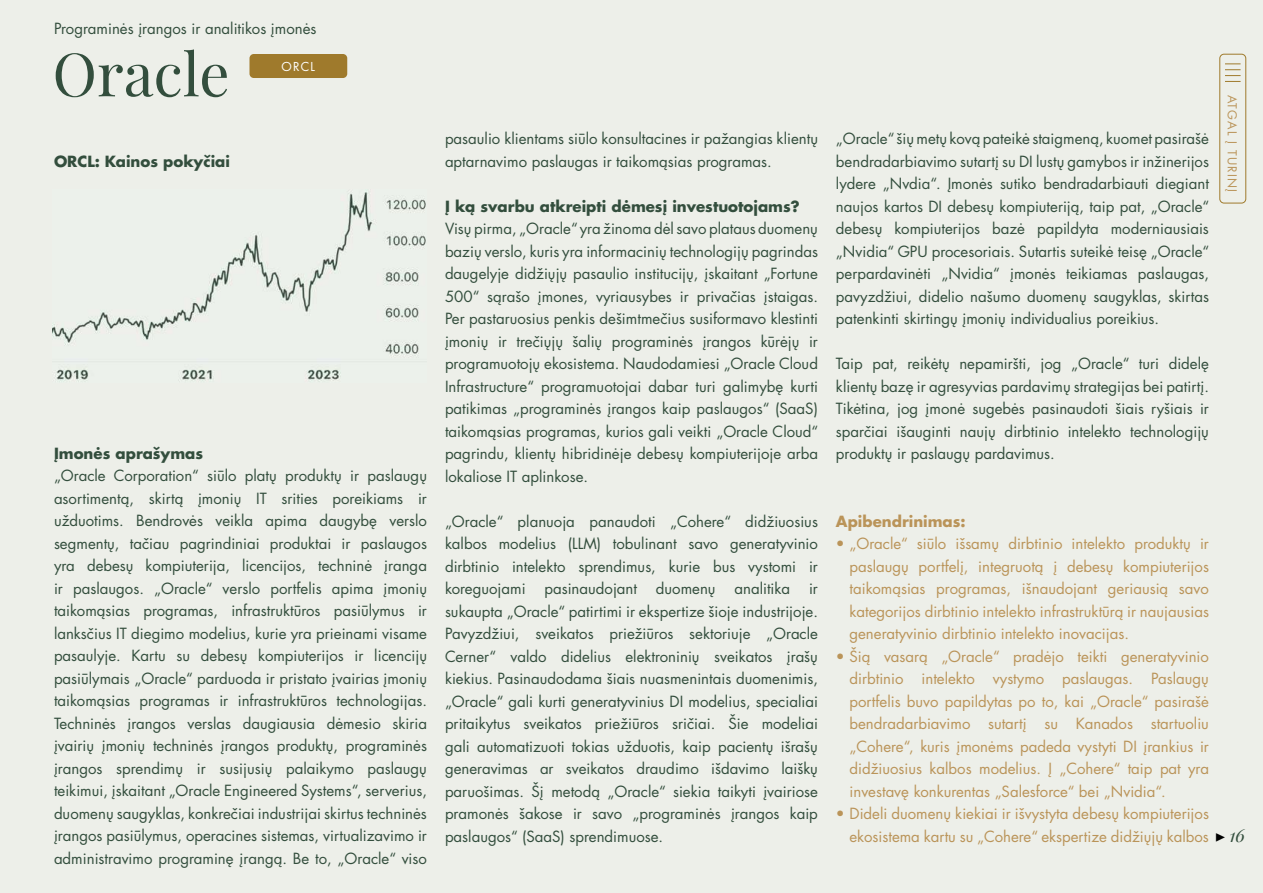
<style>
.page{position:relative;width:1263px;height:893px;background:#edefe9}
.page>*{position:absolute;margin:0;border:0;box-sizing:border-box;transform-origin:0 0}
.t1{font:60px "Playfair Display";color:#334e3d}
.t2{font:italic 18px "Playfair Display";color:#334e3d}
.t3{font:15px/22.5px "Futura LT Pro";color:#334e3d;text-align:justify}
.t4{font:15px/22.5px "Futura LT Pro";color:#ba9459;text-align:justify}
.t5{font:700 15px "Futura LT Pro";color:#334e3d}
.t6{font:700 15px "Futura LT Pro";color:#ba9459}
.t7{font:12px "Futura LT Pro";letter-spacing:.1em;color:#ba9459}
.t8{font:12px "Futura LT Pro";color:#fff}
.s1{font-family:"Minion Pro";font-size:18px;color:#000}
</style>
<div class="page">
<div style="left:249px;top:54px;width:98px;height:24px;background:#9f7a2c;border-radius:4px"></div>
<div style="left:1219px;top:54px;width:27px;height:149px;border:1px solid #9f7a2c;border-radius:4px"></div>
<svg style="left:1225px;top:64px;width:15px;height:18px"></svg>
<img style="left:52px;top:192px;width:374px;height:190px">
<p class="t3" style="left:54px;top:17px;width:264px">Programinės įrangos ir analitikos įmonės</p>
<h1 class="t1" style="left:52px;top:27px;width:179px">Oracle</h1>
<p class="t5" style="left:54px;top:150px;width:177px">ORCL: Kainos pokyčiai</p>
<p class="t8" style="left:282px;top:58px;width:35px">ORCL</p>
<p class="t5" style="left:54px;top:442px;width:151px">Įmonės aprašymas</p>
<p class="t3" style="left:54px;top:464px;width:374px">„Oracle Corporation“ siūlo platų produktų ir paslaugų asortimentą, skirtą įmonių IT srities poreikiams ir užduotims. Bendrovės veikla apima daugybę verslo segmentų, tačiau pagrindiniai produktai ir paslaugos yra debesų kompiuterija, licencijos, techninė įranga ir paslaugos. „Oracle“ verslo portfelis apima įmonių taikomąsias programas, infrastruktūros pasiūlymus ir lanksčius IT diegimo modelius, kurie yra prieinami visame pasaulyje. Kartu su debesų kompiuterijos ir licencijų pasiūlymais „Oracle“ parduoda ir pristato įvairias įmonių taikomąsias programas ir infrastruktūros technologijas.<br>Techninės įrangos verslas daugiausia dėmesio skiria įvairių įmonių techninės įrangos produktų, programinės įrangos sprendimų ir susijusių palaikymo paslaugų teikimui, įskaitant „Oracle Engineered Systems“, serverius, duomenų saugyklas, konkrečiai industrijai skirtus techninės įrangos pasiūlymus, operacines sistemas, virtualizavimo ir administravimo programinę įrangą. Be to, „Oracle“ viso</p>
<p class="t3" style="left:445px;top:127px;width:374px">pasaulio klientams siūlo konsultacines ir pažangias klientų aptarnavimo paslaugas ir taikomąsias programas.</p>
<p class="t5" style="left:445px;top:194px;width:356px">Į ką svarbu atkreipti dėmesį investuotojams?</p>
<p class="t3" style="left:445px;top:217px;width:375px">Visų pirma, „Oracle“ yra žinoma dėl savo plataus duomenų bazių verslo, kuris yra informacinių technologijų pagrindas daugelyje didžiųjų pasaulio institucijų, įskaitant „Fortune 500“ sąrašo įmones, vyriausybes ir privačias įstaigas.<br>Per pastaruosius penkis dešimtmečius susiformavo klestinti įmonių ir trečiųjų šalių programinės įrangos kūrėjų ir programuotojų ekosistema. Naudodamiesi „Oracle Cloud Infrastructure“ programuotojai dabar turi galimybę kurti patikimas „programinės įrangos kaip paslaugos“ (SaaS) taikomąsias programas, kurios gali veikti „Oracle Cloud“ pagrindu, klientų hibridinėje debesų kompiuterijoje arba lokaliose IT aplinkose.</p>
<p class="t3" style="left:445px;top:510px;width:374px">„Oracle“ planuoja panaudoti „Cohere“ didžiuosius kalbos modelius (LLM) tobulinant savo generatyvinio dirbtinio intelekto sprendimus, kurie bus vystomi ir koreguojami</p>
<p class="t3" style="left:544px;top:577px;width:94px">pasinaudojant</p>
<p class="t3" style="left:656px;top:577px;width:61px">duomenų</p>
<p class="t3" style="left:734px;top:577px;width:57px">analitika</p>
<p class="t3" style="left:445px;top:577px;width:374px;text-indent:364px">ir sukaupta „Oracle“ patirtimi ir ekspertize šioje industrijoje.<br>Pavyzdžiui, sveikatos priežiūros sektoriuje „Oracle Cerner“ valdo didelius elektroninių sveikatos įrašų kiekius. Pasinaudodama šiais nuasmenintais duomenimis, „Oracle“ gali kurti generatyvinius DI modelius, specialiai pritaikytus sveikatos priežiūros sričiai. Šie modeliai gali automatizuoti tokias užduotis, kaip pacientų išrašų generavimas ar sveikatos draudimo išdavimo laiškų paruošimas. Šį metodą „Oracle“ siekia taikyti įvairiose pramonės šakose ir savo „programinės įrangos kaip paslaugos“ (SaaS) sprendimuose.</p>
<p class="t3" style="left:836px;top:127px;width:375px">„Oracle“ šių metų kovą pateikė staigmeną, kuomet pasirašė bendradarbiavimo sutartį su DI lustų gamybos ir inžinerijos lydere „Nvdia“. Įmonės sutiko bendradarbiauti diegiant naujos kartos DI debesų kompiuteriją, taip pat, „Oracle“ debesų kompiuterijos bazė papildyta moderniausiais „Nvidia“ GPU procesoriais. Sutartis suteikė teisę „Oracle“ perpardavinėti „Nvidia“ įmonės teikiamas paslaugas, pavyzdžiui, didelio našumo duomenų saugyklas, skirtas patenkinti skirtingų įmonių individualius poreikius.</p>
<p class="t3" style="left:836px;top:352px;width:374px">Taip pat, reikėtų nepamiršti, jog „Oracle“ turi didelę klientų bazę ir agresyvias pardavimų strategijas bei patirtį.<br>Tikėtina, jog įmonė sugebės pasinaudoti šiais ryšiais ir sparčiai išauginti naujų dirbtinio intelekto technologijų produktų ir paslaugų pardavimus.</p>
<p class="t7" style="left:1240px;top:95px;width:99px;rotate:90deg">ATGAL Į TURINĮ</p>
<p class="t6" style="left:836px;top:509px;width:131px">Apibendrinimas:</p>
<p class="t4" style="left:849px;top:532px;width:361px;text-indent:-14px">• „Oracle“ siūlo išsamų dirbtinio intelekto produktų ir paslaugų portfelį, integruotą į debesų kompiuterijos taikomąsias programas, išnaudojant geriausią savo kategorijos dirbtinio intelekto infrastruktūrą ir naujausias generatyvinio dirbtinio intelekto inovacijas.</p>
<p class="t4" style="left:849px;top:645px;width:361px;text-indent:-14px">• Šią vasarą „Oracle“ pradėjo teikti generatyvinio dirbtinio intelekto vystymo paslaugas. Paslaugų portfelis buvo papildytas po to, kai „Oracle“ pasirašė bendradarbiavimo sutartį su Kanados startuoliu „Cohere“, kuris įmonėms padeda vystyti DI įrankius ir didžiuosius kalbos modelius. Į „Cohere“ taip pat yra investavę konkurentas „Salesforce“ bei „Nvidia“.</p>
<p class="t4" style="left:849px;top:802px;width:378px;text-indent:-14px">• Dideli duomenų kiekiai ir išvystyta debesų kompiuterijos ekosistema kartu su „Cohere“ ekspertize didžiųjų kalbos <span class="s1">▶</span></p>
<p class="t2" style="left:1229px;top:821px;width:17px">16</p>
</div>
